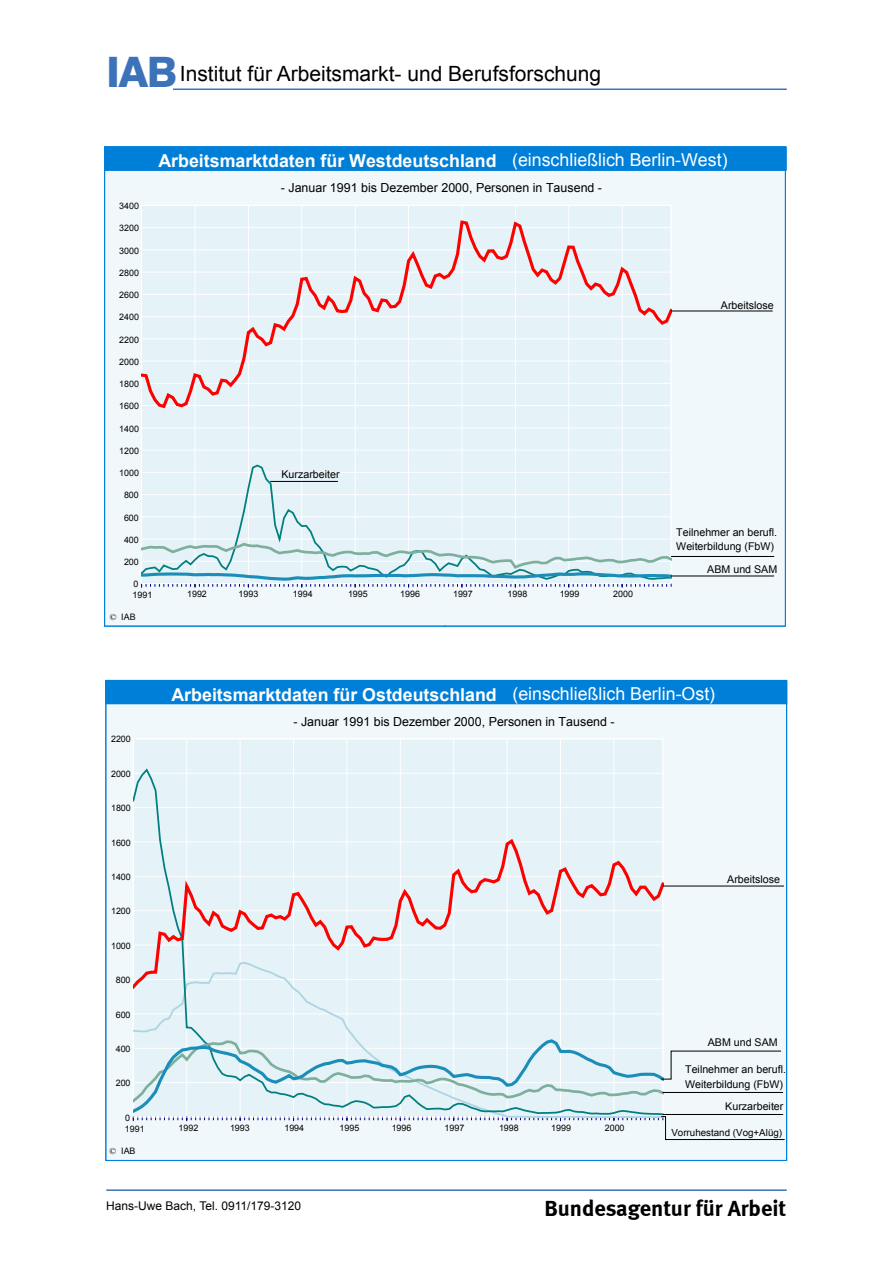
<style>
.page{position:relative;width:893px;height:1263px;background:#fff}
.page>*{position:absolute;margin:0;border:0;box-sizing:border-box;transform-origin:0 0}
.t1{font:800 42px "Swiss 721 BT";color:#3c73b8}
.t2{font:700 22.5px "Meta";color:#000}
.t3{font:21px "Arial";color:#000}
.t4{font:700 17.85px "Arial";color:#fff}
.t5{font:12.45px "Arial";color:#000}
.t6{font:12px "Arial";color:#000}
.t7{font:10.65px/14.7px "Arial";color:#000}
.t8{font:9.75px "Arial";color:#000}
.t9{font:8.85px "Arial";color:#000}
.s1{font-weight:400}
.s2{font-family:"Times New Roman"}
</style>
<div class="page">
<hr style="left:106px;top:1189px;width:681px;height:2px;background:#3c73b8">
<hr style="left:173px;top:89px;width:614px;height:1px;background:#3c73b8">
<div style="left:104px;top:146px;width:682px;height:481px;background:#f0f8fb"></div>
<div style="left:142px;top:205px;width:530px;height:259px;background:#e5f2f7"></div>
<hr style="left:141px;top:205px;width:1px;height:379px;background:#fff">
<hr style="left:195px;top:205px;width:1px;height:379px;background:#fff">
<hr style="left:248px;top:205px;width:1px;height:379px;background:#fff">
<hr style="left:301px;top:205px;width:1px;height:379px;background:#fff">
<hr style="left:355px;top:205px;width:1px;height:379px;background:#fff">
<hr style="left:408px;top:205px;width:1px;height:379px;background:#fff">
<hr style="left:461px;top:205px;width:1px;height:379px;background:#fff">
<hr style="left:515px;top:205px;width:1px;height:379px;background:#fff">
<hr style="left:568px;top:205px;width:1px;height:379px;background:#fff">
<hr style="left:622px;top:205px;width:1px;height:379px;background:#fff">
<hr style="left:142px;top:450px;width:529px;height:1px;background:#fff">
<hr style="left:142px;top:427px;width:529px;height:1px;background:#fff">
<hr style="left:142px;top:205px;width:529px;height:1px;background:#fff">
<svg style="left:142px;top:464px;width:530px;height:77px;background:#e4f1f6"></svg>
<svg style="left:141px;top:541px;width:531px;height:46px;background:#c8e0e8"></svg>
<svg style="left:142px;top:218px;width:530px;height:192px;background:#e7eaef"></svg>
<div style="left:104px;top:147px;width:682px;height:24px;background:#007fd9"></div>
<hr style="left:671px;top:311px;width:101px;height:1px;background:#000">
<hr style="left:671px;top:576px;width:103px;height:1px;background:#000">
<hr style="left:271px;top:481px;width:66px;height:1px;background:#000">
<hr style="left:672px;top:556px;width:102px;height:1px;background:#000">
<div style="left:105px;top:704px;width:682px;height:457px;background:#f0f8fb"></div>
<div style="left:134px;top:739px;width:529px;height:28px;background:#e5f2f7"></div>
<hr style="left:133px;top:739px;width:1px;height:378px;background:#fff">
<hr style="left:186px;top:739px;width:1px;height:378px;background:#fff">
<hr style="left:240px;top:739px;width:1px;height:378px;background:#fff">
<hr style="left:293px;top:739px;width:1px;height:378px;background:#fff">
<hr style="left:346px;top:739px;width:1px;height:378px;background:#fff">
<hr style="left:400px;top:739px;width:1px;height:378px;background:#fff">
<hr style="left:453px;top:739px;width:1px;height:378px;background:#fff">
<hr style="left:507px;top:739px;width:1px;height:378px;background:#fff">
<hr style="left:560px;top:739px;width:1px;height:378px;background:#fff">
<hr style="left:613px;top:739px;width:1px;height:378px;background:#fff">
<hr style="left:133px;top:738px;width:530px;height:1px;background:#fff">
<svg style="left:133px;top:767px;width:530px;height:270px;background:#e5f2f6"></svg>
<svg style="left:133px;top:836px;width:530px;height:155px;background:#e6e7ec"></svg>
<hr style="left:663px;top:886px;width:120px;height:1px;background:#000">
<div style="left:105px;top:680px;width:682px;height:24px;background:#007fd9"></div>
<svg style="left:133px;top:1037px;width:652px;height:103px"></svg>
<p class="t1" style="left:106px;top:47px;width:73px">IAB</p>
<p class="t3" style="left:180px;top:60px;width:423px">Institut für Arbeitsmarkt- und Berufsforschung</p>
<p class="t4" style="left:158px;top:149px;width:571px">Arbeitsmarktdaten für Westdeutschland <span class="s1">(einschließlich Berlin-West)</span></p>
<p class="t9" style="left:119px;top:200px;width:21px">3400</p>
<p class="t9" style="left:119px;top:222px;width:21px">3200</p>
<p class="t9" style="left:119px;top:245px;width:21px">3000</p>
<p class="t9" style="left:119px;top:267px;width:21px">2800</p>
<p class="t9" style="left:119px;top:289px;width:21px">2600</p>
<p class="t9" style="left:119px;top:311px;width:21px">2400</p>
<p class="t9" style="left:119px;top:334px;width:21px">2200</p>
<p class="t9" style="left:119px;top:356px;width:21px">2000</p>
<p class="t9" style="left:119px;top:378px;width:21px">1800</p>
<p class="t9" style="left:119px;top:400px;width:21px">1600</p>
<p class="t9" style="left:119px;top:423px;width:21px">1400</p>
<p class="t9" style="left:119px;top:445px;width:21px">1200</p>
<p class="t9" style="left:119px;top:467px;width:21px">1000</p>
<p class="t9" style="left:124px;top:489px;width:16px">800</p>
<p class="t9" style="left:124px;top:512px;width:16px">600</p>
<p class="t9" style="left:124px;top:534px;width:16px">400</p>
<p class="t9" style="left:124px;top:556px;width:16px">200</p>
<p class="t9" style="left:133px;top:578px;width:6px">0</p>
<p class="t5" style="left:281px;top:179px;width:323px">- Januar 1991 bis Dezember 2000, Personen in Tausend -</p>
<p class="t7" style="left:281px;top:467px;width:60px">Kurzarbeiter</p>
<p class="t9" style="left:133px;top:589px;width:21px">1991</p>
<p class="t9" style="left:187px;top:588px;width:21px">1992</p>
<p class="t9" style="left:238px;top:588px;width:21px">1993</p>
<p class="t9" style="left:293px;top:588px;width:21px">1994</p>
<p class="t9" style="left:348px;top:588px;width:21px">1995</p>
<p class="t9" style="left:400px;top:588px;width:21px">1996</p>
<p class="t9" style="left:453px;top:588px;width:21px">1997</p>
<p class="t9" style="left:507px;top:588px;width:21px">1998</p>
<p class="t9" style="left:560px;top:588px;width:21px">1999</p>
<p class="t9" style="left:613px;top:588px;width:21px">2000</p>
<p class="t9" style="left:110px;top:611px;width:27px"><span class="s2">©</span> IAB</p>
<p class="t7" style="left:721px;top:298px;width:54px">Arbeitslose</p>
<p class="t7" style="left:676px;top:525px;width:102px">Teilnehmer an berufl.<br>Weiterbildung (FbW)</p>
<p class="t7" style="left:707px;top:562px;width:72px">ABM und SAM</p>
<p class="t4" style="left:171px;top:682px;width:545px">Arbeitsmarktdaten für Ostdeutschland <span class="s1">(einschließlich Berlin-Ost)</span></p>
<p class="t9" style="left:111px;top:733px;width:21px">2200</p>
<p class="t9" style="left:111px;top:768px;width:21px">2000</p>
<p class="t9" style="left:111px;top:802px;width:21px">1800</p>
<p class="t9" style="left:111px;top:837px;width:21px">1600</p>
<p class="t9" style="left:111px;top:871px;width:21px">1400</p>
<p class="t9" style="left:111px;top:905px;width:21px">1200</p>
<p class="t9" style="left:111px;top:940px;width:21px">1000</p>
<p class="t9" style="left:116px;top:974px;width:16px">800</p>
<p class="t9" style="left:116px;top:1009px;width:16px">600</p>
<p class="t9" style="left:116px;top:1043px;width:16px">400</p>
<p class="t9" style="left:116px;top:1077px;width:16px">200</p>
<p class="t9" style="left:125px;top:1112px;width:6px">0</p>
<p class="t5" style="left:293px;top:713px;width:323px">- Januar 1991 bis Dezember 2000, Personen in Tausend -</p>
<p class="t9" style="left:125px;top:1123px;width:21px">1991</p>
<p class="t9" style="left:179px;top:1122px;width:21px">1992</p>
<p class="t9" style="left:230px;top:1122px;width:21px">1993</p>
<p class="t9" style="left:284px;top:1122px;width:21px">1994</p>
<p class="t9" style="left:340px;top:1122px;width:21px">1995</p>
<p class="t9" style="left:392px;top:1122px;width:21px">1996</p>
<p class="t9" style="left:445px;top:1122px;width:21px">1997</p>
<p class="t9" style="left:499px;top:1122px;width:21px">1998</p>
<p class="t9" style="left:551px;top:1122px;width:21px">1999</p>
<p class="t9" style="left:605px;top:1122px;width:21px">2000</p>
<p class="t9" style="left:110px;top:1145px;width:27px"><span class="s2">©</span> IAB</p>
<p class="t7" style="left:727px;top:872px;width:54px">Arbeitslose</p>
<p class="t7" style="left:708px;top:1035px;width:72px">ABM und SAM</p>
<p class="t7" style="left:685px;top:1062px;width:102px">Teilnehmer an berufl.<br>Weiterbildung (FbW)</p>
<p class="t7" style="left:725px;top:1099px;width:60px">Kurzarbeiter</p>
<p class="t8" style="left:671px;top:1126px;width:112px">Vorruhestand (Vog+Alüg)</p>
<p class="t6" style="left:106px;top:1198px;width:196px">Hans-Uwe Bach, Tel. 0911/179-3120</p>
<p class="t2" style="left:545px;top:1194px;width:243px">Bundesagentur für Arbeit</p>
</div>
